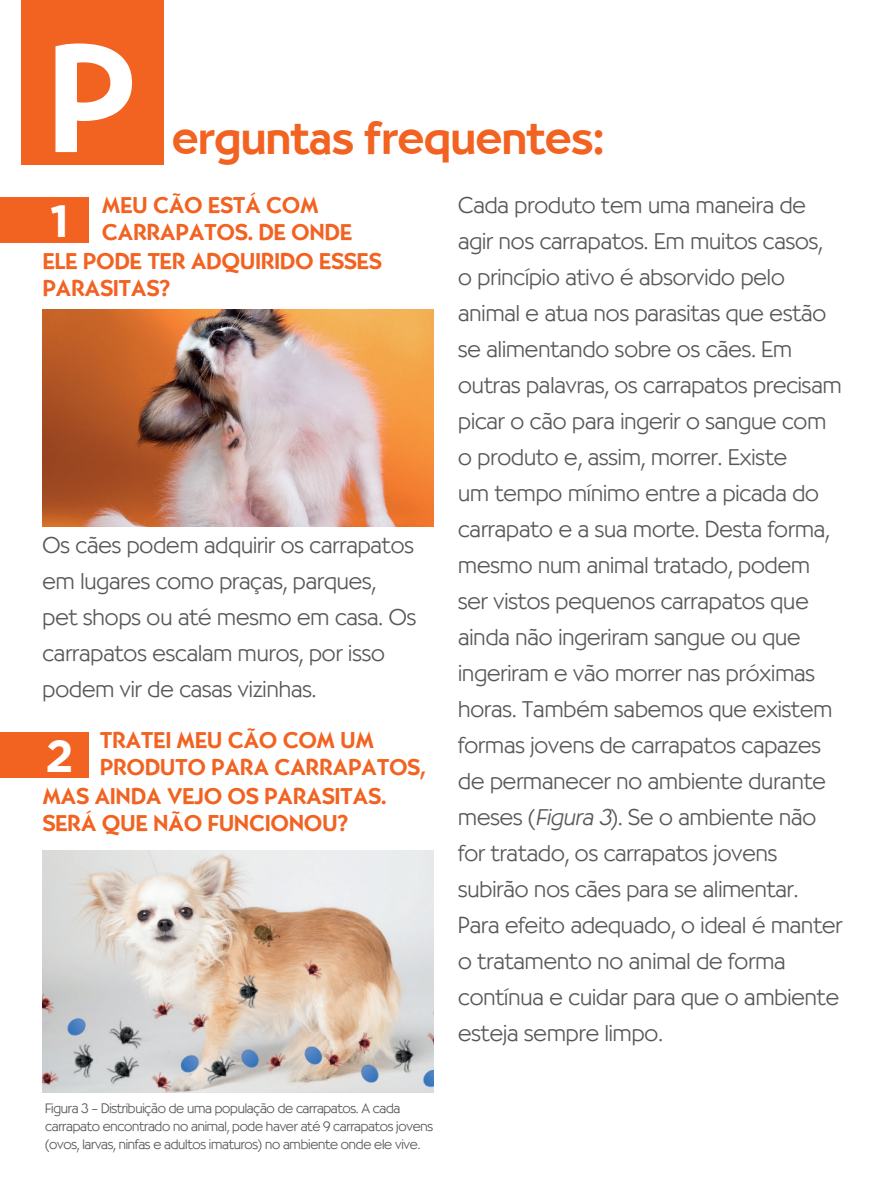
<style>
.page{position:relative;width:893px;height:1191px;background:#fff}
.page>*{position:absolute;margin:0;border:0;box-sizing:border-box;transform-origin:0 0}
.t1{font:150px "Cg Bernhardt Md";color:#fff}
.t2{font:45px "Cg Bernhardt Md";letter-spacing:-.005em;color:#f26221}
.t3{font:700 45px "Gotham";color:#fff}
.t4{font:22.5px/36px "Cg Bernhardt Lt";color:#57585a}
.t5{font:22.5px/27px "Cg Bernhardt Md";letter-spacing:.01em;color:#f26221}
.t6{font:13.5px/18px "Cg Bernhardt Lt";letter-spacing:-.02em;color:#57585a}
.s1{font-style:italic}
</style>
<div class="page">
<img style="left:43px;top:309px;width:391px;height:217px">
<img style="left:43px;top:850px;width:391px;height:242px">
<div style="left:21px;top:0;width:143px;height:165px;background:#f26221"></div>
<div style="left:0;top:197px;width:88px;height:46px;background:#f26221"></div>
<div style="left:0;top:731px;width:88px;height:46px;background:#f26221"></div>
<h1 class="t1" style="left:48px;top:12px;width:89px">P</h1>
<h2 class="t2" style="left:172px;top:112px;width:433px">erguntas frequentes:</h2>
<p class="t5" style="left:102px;top:192px;width:251px">MEU CÃO ESTÁ COM<br>CARRAPATOS. DE ONDE</p>
<p class="t4" style="left:458px;top:187px;width:386px">Cada produto tem uma maneira de agir nos carrapatos. Em muitos casos,<br>o princípio ativo é absorvido pelo animal e atua nos parasitas que estão se alimentando sobre os cães. Em outras palavras, os carrapatos precisam picar o cão para ingerir o sangue com o produto e, assim, morrer. Existe<br>um tempo mínimo entre a picada do carrapato e a sua morte. Desta forma, mesmo num animal tratado, podem ser vistos pequenos carrapatos que ainda não ingeriram sangue ou que ingeriram e vão morrer nas próximas horas. Também sabemos que existem formas jovens de carrapatos capazes de permanecer no ambiente durante meses (<span class="s1">Figura 3</span>). Se o ambiente não for tratado, os carrapatos jovens subirão nos cães para se alimentar.<br>Para efeito adequado, o ideal é manter o tratamento no animal de forma contínua e cuidar para que o ambiente esteja sempre limpo.</p>
<h2 class="t3" style="left:50px;top:191px;width:20px">1</h2>
<p class="t5" style="left:43px;top:248px;width:341px">ELE PODE TER ADQUIRIDO ESSES<br>PARASITAS?</p>
<p class="t4" style="left:43px;top:527px;width:375px">Os cães podem adquirir os carrapatos em lugares como praças, parques, pet shops ou até mesmo em casa. Os carrapatos escalam muros, por isso podem vir de casas vizinhas.</p>
<p class="t5" style="left:100px;top:727px;width:327px">TRATEI MEU CÃO COM UM<br>PRODUTO PARA CARRAPATOS,</p>
<h2 class="t3" style="left:46px;top:726px;width:30px">2</h2>
<p class="t5" style="left:43px;top:783px;width:345px">MAS AINDA VEJO OS PARASITAS.<br>SERÁ QUE NÃO FUNCIONOU?</p>
<p class="t6" style="left:45px;top:1099px;width:389px">Figura 3 – Distribuição de uma população de carrapatos. A cada carrapato encontrado no animal, pode haver até 9 carrapatos jovens (ovos, larvas, ninfas e adultos imaturos) no ambiente onde ele vive.</p>
</div>
